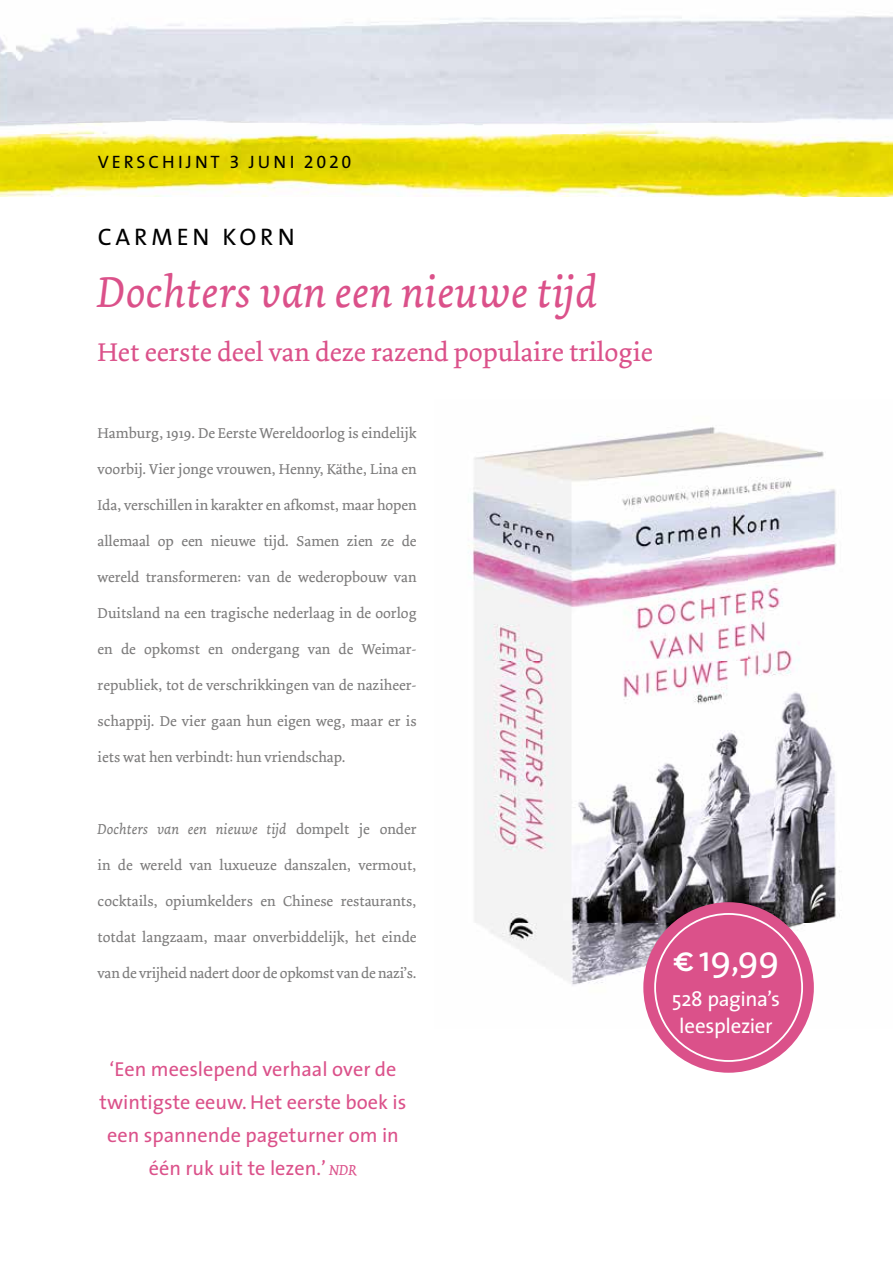
<style>
.page{position:relative;width:893px;height:1263px;background:#fff}
.page>*{position:absolute;margin:0;border:0;box-sizing:border-box;transform-origin:0 0}
.t1{font:italic 45px "Dolly";letter-spacing:.005em;color:#db518a}
.t2{font:36px "The Sans";color:#fff}
.t3{font:27px "Dolly";color:#db518a}
.t4{font:24px "The Sans";color:#000}
.t5{font:21px/27px "The Sans";letter-spacing:-.015em;color:#fff;text-align:center}
.t6{font:20.25px/33px "The Sans";color:#db518a;text-align:center}
.t7{font:18px "The Sans";color:#000}
.t8{font:15px "Dolly";color:#7c7b7b}
.t9{font:italic 15px "Dolly";color:#7c7b7b}
.s1{font-family:"The Sans Regular Expert"}
.s2{font-style:normal}
.s3{font-family:"Dolly";font-style:italic;font-size:15px}
.s4{font-family:"Neutraface 2 Text";font-weight:600}
</style>
<div class="page">
<img style="left:0;top:16px;width:893px;height:180px">
<img style="left:468px;top:427px;width:372px;height:594px">
<div style="left:643px;top:902px;width:171px;height:171px;background:#db518a;border-radius:50%"></div>
<p class="t7" style="left:98px;top:147px;width:255px">VERSCHIJNT <span class="s1">3</span> JUNI <span class="s1">2020</span></p>
<h3 class="t4" style="left:98px;top:217px;width:198px">CARMEN KORN</h3>
<h1 class="t1" style="left:98px;top:266px;width:501px">Dochters van een nieuwe tijd</h1>
<h3 class="t3" style="left:98px;top:336px;width:557px">Het eerste deel van deze razend populaire trilogie</h3>
<p class="t8" style="left:98px;top:424px;width:320px">Hamburg, 1919. De Eerste Wereldoorlog is eindelijk</p>
<p class="t8" style="left:98px;top:460px;width:320px">voorbij. Vier jonge vrouwen, Henny, Käthe, Lina en</p>
<p class="t8" style="left:98px;top:496px;width:320px">Ida, verschillen in karakter en afkomst, maar hopen</p>
<p class="t8" style="left:98px;top:532px;width:320px">allemaal op een nieuwe tijd. Samen zien ze de</p>
<p class="t8" style="left:98px;top:568px;width:320px">wereld transformeren: van de wederopbouw van</p>
<p class="t8" style="left:98px;top:604px;width:320px">Duitsland na een tragische nederlaag in de oorlog</p>
<p class="t8" style="left:98px;top:640px;width:320px">en de opkomst en ondergang van de Weimar-</p>
<p class="t8" style="left:98px;top:676px;width:320px">republiek, tot de verschrikkingen van de naziheer-</p>
<p class="t8" style="left:98px;top:712px;width:320px">schappij. De vier gaan hun eigen weg, maar er is</p>
<p class="t8" style="left:98px;top:748px;width:249px">iets wat hen verbindt: hun vriendschap.</p>
<p class="t9" style="left:98px;top:820px;width:320px">Dochters van een nieuwe tijd <span class="s2">dompelt je onder</span></p>
<p class="t8" style="left:98px;top:856px;width:320px">in de wereld van luxueuze danszalen, vermout,</p>
<p class="t8" style="left:98px;top:892px;width:320px">cocktails, opiumkelders en Chinese restaurants,</p>
<p class="t8" style="left:98px;top:928px;width:320px">totdat langzaam, maar onverbiddelijk, het einde</p>
<p class="t8" style="left:98px;top:964px;width:320px">van de vrijheid nadert door de opkomst van de nazi’s.</p>
<h3 class="t6" style="left:100px;top:1052px;width:308px">‘Een meeslepend verhaal over de twintigste eeuw. Het eerste boek is een spannende pageturner om in één ruk uit te lezen.’ <span class="s3">NDR</span></h3>
<h2 class="t2" style="left:673px;top:928px;width:108px"><span class="s4">€</span>19,99</h2>
<h3 class="t5" style="left:672px;top:985px;width:110px">528 pagina’s leesplezier</h3>
</div>
